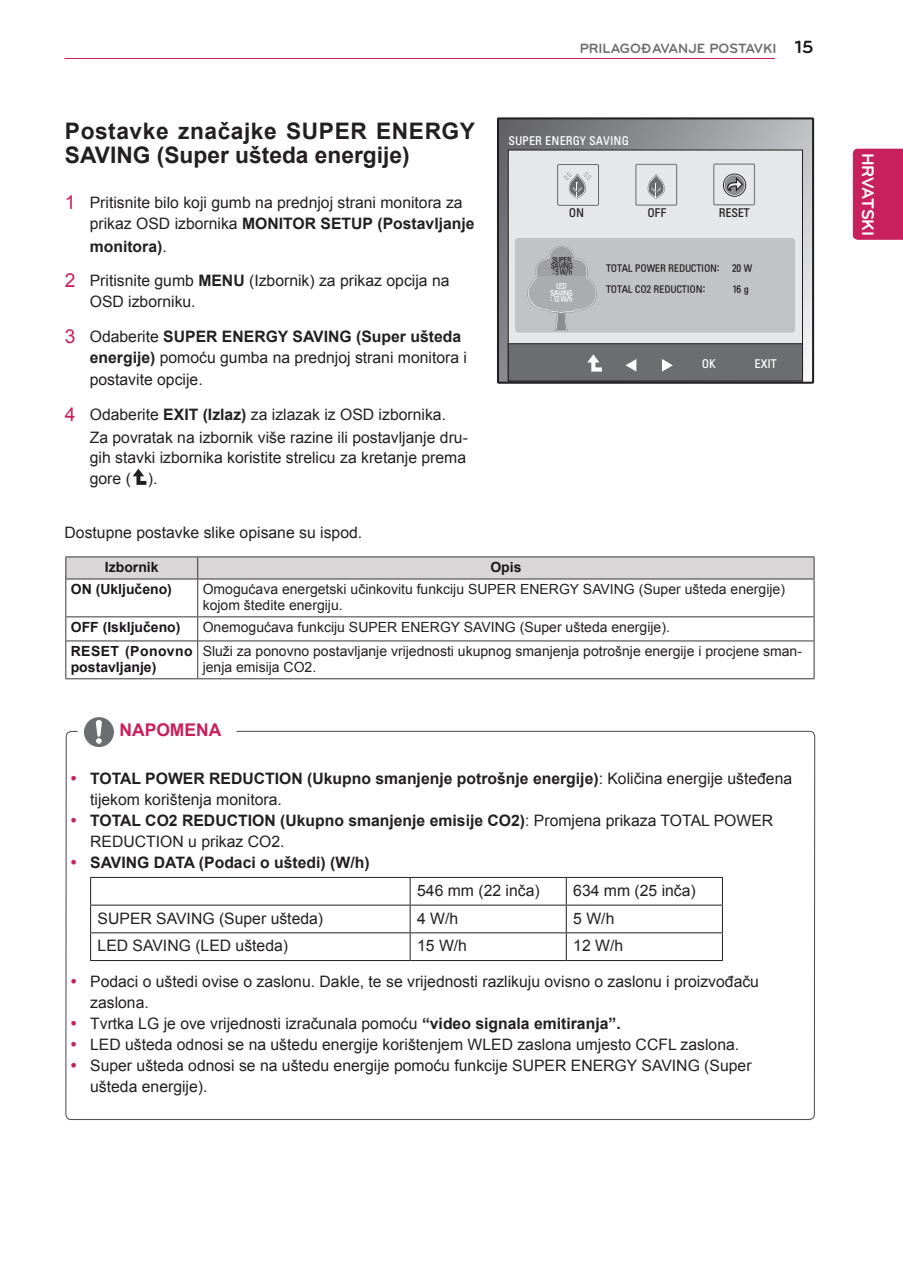
<style>
.page{position:relative;width:903px;height:1275px;background:#fff}
.page>*{position:absolute;margin:0;border:0;box-sizing:border-box;transform-origin:0 0}
.Title-2{font:700 22.75px/24.5px "Arial";letter-spacing:.025em;color:#231f20}
.t1{font:700 21px "Bryant LG";color:#fff}
.t2{font:700 18.38px "Bryant LG";color:#1a161a}
.t3{font:700 17.5px "Bryant LG";letter-spacing:-.005em;color:#fff}
.Title-warning{font:700 17.5px "Arial";color:#c8205d}
.Body-Bullet{font:15.75px/21px "Arial";color:#231f20}
._1-Body{font:15.75px/21px "Arial";color:#231f20}
.Body-Bullet-2{font:700 15.75px/21px "Arial";color:#231f20}
.Body{font:15.75px "Arial";color:#231f20}
._1-Body-2{font:15.75px/19.2px "Arial";color:#231f20}
._1-Body-3{font:700 15.75px "Arial";color:#231f20}
.Body-2{font:14px/15.8px "Arial";color:#231f20}
.Body-3{font:700 14px/15.8px "Arial";color:#1a161a}
.Body-Bold-Center{font:700 14px "Arial";color:#1a161a}
.t4{font:700 14px "Bryant LG";color:#6c6d70}
.t5{font:12.25px "LG Display Eng Kor";color:#fff}
.t6{font:12.25px "LG Display Eng Kor";letter-spacing:-.02em;color:#231f20}
.t7{font:10.5px "LG Display Eng Kor";letter-spacing:-.02em;color:#231f20}
.t8{font:7.88px "LG Display Eng Kor";letter-spacing:-.08em;color:#231f20}
.t9{font:7.88px "LG Display Eng Kor";letter-spacing:-.08em;color:#fff}
.s1{font-size:19.25px;color:#c8205d}
.s2{font-weight:700}
.s3{font-weight:400}
</style>
<div class="page">
<hr style="left:64px;top:58px;width:711px;height:1px;background:#c8205d">
<div style="left:853px;top:149px;width:50px;height:91px;background:#c8205d"></div>
<svg style="left:133px;top:469px;width:13px;height:16px"></svg>
<hr style="left:66px;top:579px;width:131px;height:1px;background:#3b3639">
<hr style="left:66px;top:616px;width:131px;height:1px;background:#3b3639">
<hr style="left:198px;top:616px;width:616px;height:1px;background:#3b3639">
<hr style="left:65px;top:678px;width:133px;height:1px;background:#3b3639">
<hr style="left:66px;top:640px;width:131px;height:1px;background:#3b3639">
<hr style="left:198px;top:678px;width:616px;height:1px;background:#3b3639">
<hr style="left:198px;top:640px;width:616px;height:1px;background:#3b3639">
<hr style="left:65px;top:556px;width:133px;height:1px;background:#3b3639">
<hr style="left:198px;top:556px;width:616px;height:1px;background:#3b3639">
<svg style="left:65px;top:557px;width:750px;height:22px;background:#d0cece"></svg>
<hr style="left:65px;top:579px;width:1px;height:38px;background:#3b3639">
<hr style="left:197px;top:579px;width:617px;height:1px;background:#3b3639">
<hr style="left:197px;top:579px;width:1px;height:38px;background:#3b3639">
<hr style="left:814px;top:579px;width:1px;height:38px;background:#3b3639">
<svg style="left:65px;top:617px;width:1px;height:24px"></svg>
<svg style="left:197px;top:617px;width:1px;height:24px"></svg>
<svg style="left:814px;top:617px;width:1px;height:24px"></svg>
<hr style="left:65px;top:641px;width:1px;height:37px;background:#3b3639">
<hr style="left:197px;top:641px;width:1px;height:37px;background:#3b3639">
<hr style="left:814px;top:641px;width:1px;height:37px;background:#3b3639">
<hr style="left:90px;top:877px;width:320px;height:1px;background:#231f20">
<hr style="left:410px;top:877px;width:156px;height:1px;background:#231f20">
<hr style="left:566px;top:877px;width:157px;height:1px;background:#231f20">
<hr style="left:90px;top:905px;width:320px;height:1px;background:#231f20">
<hr style="left:410px;top:905px;width:156px;height:1px;background:#231f20">
<hr style="left:566px;top:905px;width:157px;height:1px;background:#231f20">
<hr style="left:90px;top:932px;width:320px;height:1px;background:#231f20">
<svg style="left:90px;top:878px;width:1px;height:82px"></svg>
<hr style="left:410px;top:932px;width:156px;height:1px;background:#231f20">
<svg style="left:410px;top:878px;width:1px;height:82px"></svg>
<hr style="left:566px;top:932px;width:157px;height:1px;background:#231f20">
<svg style="left:566px;top:878px;width:1px;height:82px"></svg>
<svg style="left:722px;top:878px;width:1px;height:82px"></svg>
<hr style="left:90px;top:960px;width:320px;height:1px;background:#231f20">
<hr style="left:410px;top:960px;width:156px;height:1px;background:#231f20">
<hr style="left:566px;top:960px;width:157px;height:1px;background:#231f20">
<svg style="left:84px;top:717px;width:30px;height:30px"></svg>
<svg style="left:500px;top:120px;width:311px;height:261px;background:#949598"></svg>
<div style="left:497px;top:117px;width:317px;height:267px;border:2px solid #231f20"></div>
<div style="left:508px;top:150px;width:295px;height:231px;background:#e6e7e9;border:1px solid #231f20"></div>
<div style="left:508px;top:343px;width:295px;height:38px;background:#6c6d70;border:1px solid #231f20"></div>
<svg style="left:713px;top:163px;width:42px;height:42px"></svg>
<svg style="left:635px;top:164px;width:42px;height:42px"></svg>
<svg style="left:557px;top:164px;width:42px;height:42px"></svg>
<div style="left:515px;top:238px;width:280px;height:95px;background:#c2c3c5;border-radius:4px"></div>
<svg style="left:527px;top:246px;width:70px;height:85px"></svg>
<svg style="left:587px;top:354px;width:15px;height:18px"></svg>
<svg style="left:625px;top:359px;width:11px;height:13px"></svg>
<svg style="left:662px;top:359px;width:11px;height:13px"></svg>
<p class="Title-2" style="left:65px;top:119px;width:412px">Postavke značajke SUPER ENERGY<br>SAVING (Super ušteda energije)</p>
<p class="_1-Body" style="left:90px;top:192px;width:386px;text-indent:-25px"><span class="s1">1</span> Pritisnite bilo koji gumb na prednjoj strani monitora za prikaz OSD izbornika <span class="s2">MONITOR SETUP (Postavljanje</span></p>
<p class="_1-Body-3" style="left:90px;top:236px;width:78px">monitora)<span class="s3">.</span></p>
<p class="_1-Body" style="left:90px;top:270px;width:361px;text-indent:-25px"><span class="s1">2</span> Pritisnite gumb <span class="s2">MENU</span> (Izbornik) za prikaz opcija na<br>OSD izborniku.</p>
<p class="_1-Body" style="left:90px;top:326px;width:379px;text-indent:-25px"><span class="s1">3</span> Odaberite <span class="s2">SUPER ENERGY SAVING (Super ušteda energije)</span> pomoću gumba na prednjoj strani monitora i</p>
<p class="_1-Body" style="left:90px;top:370px;width:114px">postavite opcije.</p>
<p class="_1-Body" style="left:65px;top:404px;width:383px"><span class="s1">4</span> Odaberite <span class="s2">EXIT (Izlaz)</span> za izlazak iz OSD izbornika.</p>
<p class="_1-Body-2" style="left:90px;top:428px;width:380px">Za povratak na izbornik više razine ili postavljanje dru&shy;gih stavki izbornika koristite strelicu za kretanje prema</p>
<p class="_1-Body-2" style="left:90px;top:469px;width:69px">gore ( ).</p>
<p class="t4" style="left:580px;top:40px;width:198px">PRILAGOĐAVANJE POSTAVKI</p>
<p class="t2" style="left:795px;top:36px;width:20px">15</p>
<p class="t5" style="left:508px;top:131px;width:122px">SUPER ENERGY SAVING</p>
<p class="t6" style="left:569px;top:203px;width:17px">ON</p>
<p class="t6" style="left:647px;top:203px;width:20px">OFF</p>
<p class="t6" style="left:719px;top:203px;width:32px">RESET</p>
<p class="t8" style="left:552px;top:254px;width:21px">SUPER</p>
<p class="t8" style="left:551px;top:260px;width:24px">SAVING</p>
<p class="t8" style="left:553px;top:266px;width:21px">: 5 W/h</p>
<p class="t9" style="left:556px;top:280px;width:12px">LED</p>
<p class="t9" style="left:550px;top:286px;width:24px">SAVING</p>
<p class="t9" style="left:550px;top:293px;width:24px">: 12 W/h</p>
<p class="t7" style="left:606px;top:260px;width:148px">TOTAL POWER REDUCTION: 20 W</p>
<p class="t7" style="left:606px;top:281px;width:101px">TOTAL CO2 REDUCTION:</p>
<p class="t7" style="left:732px;top:281px;width:18px">16 g</p>
<p class="t5" style="left:702px;top:354px;width:16px">OK</p>
<p class="t5" style="left:754px;top:354px;width:24px">EXIT</p>
<p class="Body" style="left:65px;top:522px;width:299px">Dostupne postavke slike opisane su ispod.</p>
<p class="Body-Bold-Center" style="left:105px;top:558px;width:55px">Izbornik</p>
<p class="Body-Bold-Center" style="left:490px;top:558px;width:33px">Opis</p>
<p class="Body-Bold-Center" style="left:71px;top:580px;width:103px">ON (Uključeno)</p>
<p class="Body-2" style="left:203px;top:581px;width:584px">Omogućava energetski učinkovitu funkciju SUPER ENERGY SAVING (Super ušteda energije) kojom štedite energiju.</p>
<p class="Body-3" style="left:71px;top:620px;width:111px">OFF (Isključeno)</p>
<p class="Body-2" style="left:203px;top:619px;width:469px">Onemogućava funkciju SUPER ENERGY SAVING (Super ušteda energije).</p>
<p class="Body-3" style="left:71px;top:644px;width:123px">RESET (Ponovno postavljanje)</p>
<p class="Body-2" style="left:203px;top:643px;width:601px">Služi za ponovno postavljanje vrijednosti ukupnog smanjenja potrošnje energije i procjene sman&shy;jenja emisija CO2.</p>
<p class="Title-warning" style="left:119px;top:718px;width:104px">NAPOMENA</p>
<p class="Body-Bullet-2" style="left:90px;top:768px;width:703px">TOTAL POWER REDUCTION (Ukupno smanjenje potrošnje energije)<span class="s3">: Količina energije ušteđena tijekom korištenja monitora.</span></p>
<p class="Body-Bullet" style="left:90px;top:810px;width:684px"><span class="s2">TOTAL CO2 REDUCTION (Ukupno smanjenje emisije CO2)</span>: Promjena prikaza TOTAL POWER<br>REDUCTION u prikaz CO2.</p>
<p class="Body-Bullet-2" style="left:90px;top:852px;width:281px">SAVING DATA (Podaci o uštedi) (W/h)</p>
<p class="Body" style="left:417px;top:880px;width:124px">546 mm (22 inča)</p>
<p class="Body" style="left:573px;top:880px;width:124px">634 mm (25 inča)</p>
<p class="Body" style="left:98px;top:908px;width:227px">SUPER SAVING (Super ušteda)</p>
<p class="Body" style="left:417px;top:908px;width:43px">4 W/h</p>
<p class="Body" style="left:573px;top:908px;width:43px">5 W/h</p>
<p class="Body" style="left:98px;top:935px;width:192px">LED SAVING (LED ušteda)</p>
<p class="Body" style="left:417px;top:935px;width:51px">15 W/h</p>
<p class="Body" style="left:573px;top:935px;width:51px">12 W/h</p>
<p class="Body-Bullet" style="left:90px;top:971px;width:670px">Podaci o uštedi ovise o zaslonu. Dakle, te se vrijednosti razlikuju ovisno o zaslonu i proizvođaču zaslona.</p>
<p class="Body-Bullet" style="left:90px;top:1013px;width:532px">Tvrtka LG je ove vrijednosti izračunala pomoću <span class="s2">“video signala emitiranja”.</span></p>
<p class="Body-Bullet" style="left:90px;top:1034px;width:650px">LED ušteda odnosi se na uštedu energije korištenjem WLED zaslona umjesto CCFL zaslona.</p>
<p class="Body-Bullet" style="left:90px;top:1055px;width:663px">Super ušteda odnosi se na uštedu energije pomoću funkcije SUPER ENERGY SAVING (Super ušteda energije).</p>
<p class="t3" style="left:879px;top:153px;width:85px;rotate:90deg">HRVATSKI</p>
<h2 class="t1" style="left:883px;top:180px;width:31px;rotate:90deg">HR</h2>
</div>
